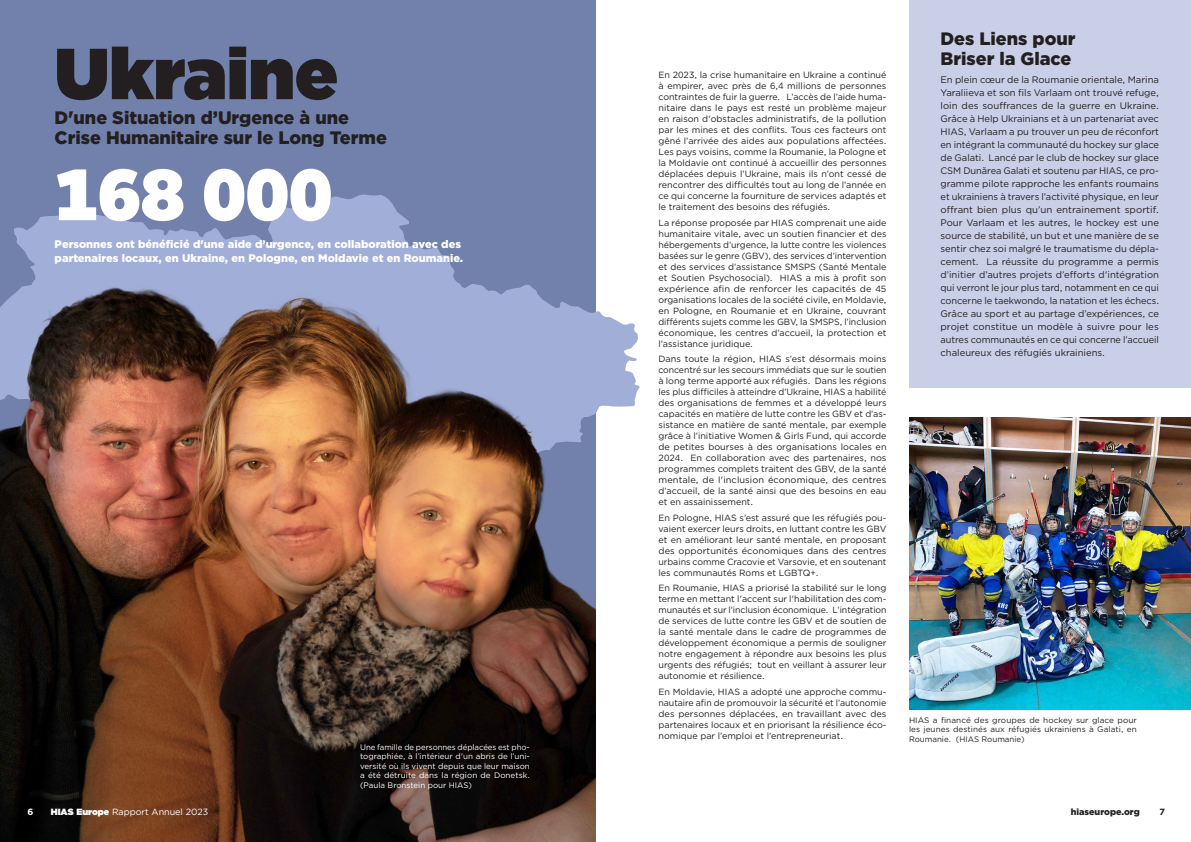
<style>
.page{position:relative;width:1191px;height:842px;background:#fff}
.page>*{position:absolute;margin:0;border:0;box-sizing:border-box;transform-origin:0 0}
.Heading_1{font:900 72px "Gotham";color:#231f20}
.Statistic{font:900 72px "Gotham";color:#fff}
.Heading_3{font:900 18px/20px "Gotham";color:#231f20}
.Highlights_-_Body{font:900 11px/14px "Gotham";color:#fff}
.Body{font:9.5px/13px "Gotham";color:#231f20;text-align:justify}
.Body-2{font:9px/11px "Gotham";color:#231f20;text-align:justify}
.t1{font:9px "Gotham Pro";color:#fff}
.t2{font:900 9px "Gotham";color:#231f20}
.t3{font:700 9px "Gotham Pro";color:#fff}
.t4{font:700 9px "Gotham Pro";color:#231f20}
.t5{font:8px/9.6px "Gotham";color:#fff;text-align:justify}
.t6{font:8px/9.6px "Gotham";letter-spacing:.005em;color:#231f20;text-align:justify}
.s1{font-family:"Gotham";font-weight:900}
</style>
<div class="page">
<div style="left:0;top:0;width:595px;height:842px;background:#7181ab"></div>
<svg style="left:14px;top:194px;width:625px;height:379px"></svg>
<img style="left:0;top:255px;width:595px;height:587px">
<div style="left:909px;top:0;width:282px;height:387px;background:#cacfe8"></div>
<img style="left:909px;top:418px;width:282px;height:292px">
<p class="Heading_1" style="left:55px;top:22px;width:285px">Ukraine</p>
<p class="Heading_3" style="left:55px;top:107px;width:334px">D'une Situation d’Urgence à une<br>Crise Humanitaire sur le Long Terme</p>
<p class="Statistic" style="left:55px;top:143px;width:279px">168 000</p>
<p class="Highlights_-_Body" style="left:55px;top:237px;width:410px">Personnes ont bénéficié d'une aide d’urgence, en collaboration avec des partenaires locaux, en Ukraine, en Pologne, en Moldavie et en Roumanie.</p>
<p class="t5" style="left:360px;top:742px;width:171px">Une famille de personnes déplacées est pho&shy;tographiée, à l’intérieur d'un abris de l’uni&shy;versité où ils vivent depuis que leur maison a été détruite dans la région de Donetsk. (Paula Bronstein pour HIAS)</p>
<p class="Body-2" style="left:658px;top:69px;width:229px">En 2023, la crise humanitaire en Ukraine a continué à empirer, avec près de 6,4 millions de personnes contraintes de fuir la guerre. L’accès de l’aide huma&shy;nitaire dans le pays est resté un problème majeur en raison d'obstacles administratifs, de la pollution par les mines et des conflits. Tous ces facteurs ont gêné l’arrivée des aides aux populations affectées.<br>Les pays voisins, comme la Roumanie, la Pologne et la Moldavie ont continué à accueillir des personnes déplacées depuis l’Ukraine, mais ils n’ont cessé de rencontrer des difficultés tout au long de l’année en ce qui concerne la fourniture de services adaptés et le traitement des besoins des réfugiés.</p>
<p class="Body-2" style="left:658px;top:217px;width:230px">La réponse proposée par HIAS comprenait une aide humanitaire vitale, avec un soutien financier et des hébergements d’urgence, la lutte contre les violences basées sur le genre (GBV), des services d’intervention et des services d’assistance SMSPS (Santé Mentale et Soutien Psychosocial). HIAS a mis à profit son expérience afin de renforcer les capacités de 45 organisations locales de la société civile, en Moldavie, en Pologne, en Roumanie et en Ukraine, couvrant différents sujets comme les GBV, la SMSPS, l’inclusion économique, les centres d’accueil, la protection et l’assistance juridique.</p>
<p class="Body-2" style="left:658px;top:353px;width:230px">Dans toute la région, HIAS s’est désormais moins concentré sur les secours immédiats que sur le soutien à long terme apporté aux réfugiés. Dans les régions les plus difficiles à atteindre d’Ukraine, HIAS a habilité des organisations de femmes et a développé leurs capacités en matière de lutte contre les GBV et d’as&shy;sistance en matière de santé mentale, par exemple grâce à l’initiative Women &amp; Girls Fund, qui accorde de petites bourses à des organisations locales en 2024. En collaboration avec des partenaires, nos programmes complets traitent des GBV, de la santé mentale, de l'inclusion économique, des centres d’accueil, de la santé ainsi que des besoins en eau et en assainissement.</p>
<p class="Body-2" style="left:658px;top:512px;width:230px">En Pologne, HIAS s’est assuré que les réfugiés pou&shy;vaient exercer leurs droits, en luttant contre les GBV et en améliorant leur santé mentale, en proposant des opportunités économiques dans des centres urbains comme Cracovie et Varsovie, et en soutenant les communautés Roms et LGBTQ+.</p>
<p class="Body-2" style="left:658px;top:582px;width:230px">En Roumanie, HIAS a priorisé la stabilité sur le long terme en mettant l'accent sur l'habilitation des com&shy;munautés et sur l’inclusion économique. L’intégration de services de lutte contre les GBV et de soutien de la santé mentale dans le cadre de programmes de développement économique a permis de souligner notre engagement à répondre aux besoins les plus urgents des réfugiés; tout en veillant à assurer leur autonomie et résilience.</p>
<p class="Body-2" style="left:658px;top:686px;width:229px">En Moldavie, HIAS a adopté une approche commu&shy;nautaire afin de promouvoir la sécurité et l’autonomie des personnes déplacées, en travaillant avec des partenaires locaux et en priorisant la résilience éco&shy;nomique par l’emploi et l’entrepreneuriat.</p>
<p class="Heading_3" style="left:940px;top:29px;width:137px">Des Liens pour<br>Briser la Glace</p>
<p class="Body" style="left:940px;top:73px;width:220px">En plein cœur de la Roumanie orientale, Marina Yaraliieva et son fils Varlaam ont trouvé refuge, loin des souffrances de la guerre en Ukraine.<br>Grâce à Help Ukrainians et à un partenariat avec HIAS, Varlaam a pu trouver un peu de réconfort en intégrant la communauté du hockey sur glace de Galati. Lancé par le club de hockey sur glace CSM Dunărea Galati et soutenu par HIAS, ce pro&shy;gramme pilote rapproche les enfants roumains et ukrainiens à travers l’activité physique, en leur offrant bien plus qu’un entrainement sportif.<br>Pour Varlaam et les autres, le hockey est une source de stabilité, un but et une manière de se sentir chez soi malgré le traumatisme du dépla&shy;cement. La réussite du programme a permis d’initier d’autres projets d’efforts d'intégration qui verront le jour plus tard, notamment en ce qui concerne le taekwondo, la natation et les échecs.<br>Grâce au sport et au partage d’expériences, ce projet constitue un modèle à suivre pour les autres communautés en ce qui concerne l’accueil chaleureux des réfugiés ukrainiens.</p>
<p class="t6" style="left:909px;top:715px;width:229px">HIAS a financé des groupes de hockey sur glace pour les jeunes destinés aux réfugiés ukrainiens à Galati, en Roumanie. (HIAS Roumanie)</p>
<p class="t3" style="left:27px;top:806px;width:7px">6</p>
<p class="t1" style="left:51px;top:807px;width:159px"><span class="s1">HIAS Europe</span> Rapport Annuel 2023</p>
<p class="t2" style="left:1070px;top:805px;width:70px">hiaseurope.org</p>
<p class="t4" style="left:1159px;top:806px;width:7px">7</p>
</div>
